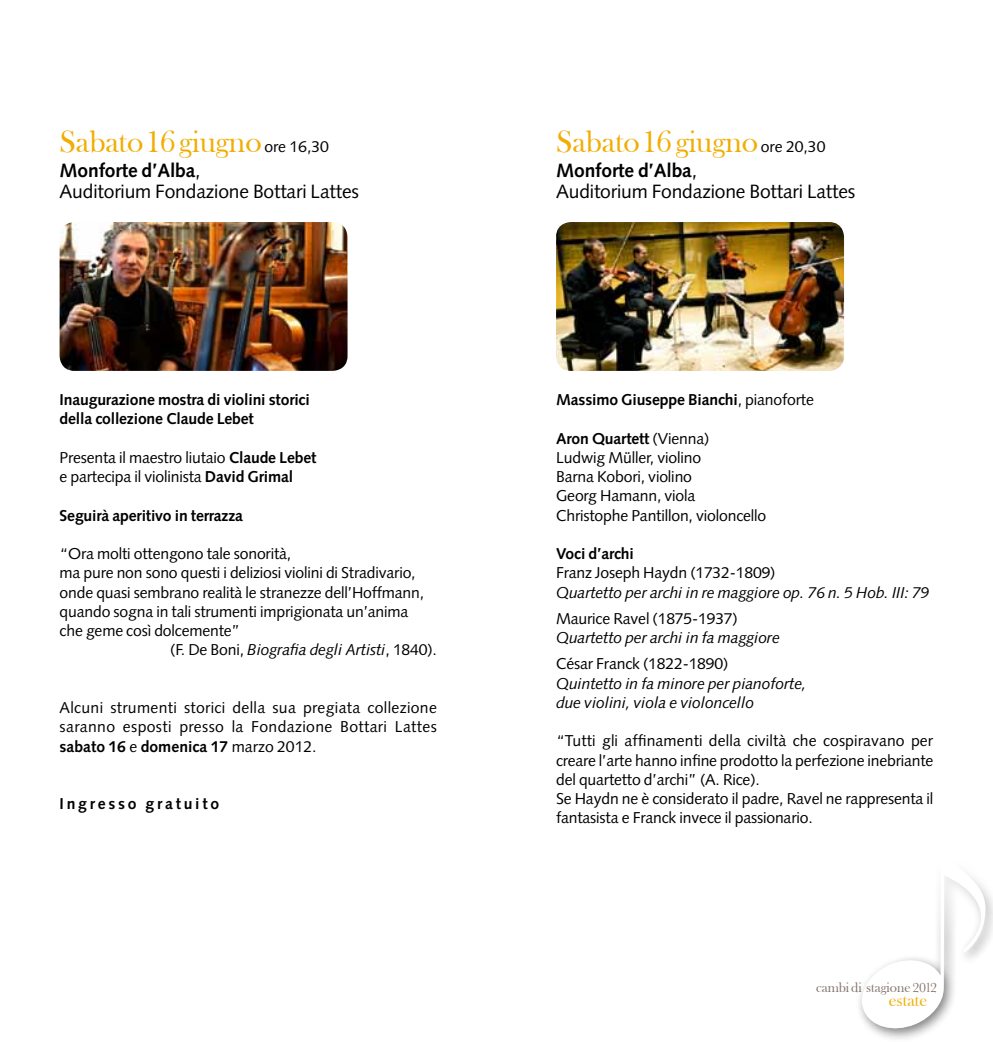
<style>
.page{position:relative;width:993px;height:1042px;background:#fff}
.page>*{position:absolute;margin:0;border:0;box-sizing:border-box;transform-origin:0 0}
.t1{font:31.5px "Bask Old Face";color:#f1ad00}
.t2{font:19.25px/21px "Syntax";letter-spacing:-.01em;color:#000}
.t3{font:17.5px "Bask Old Face";color:#f1ad00}
.t4{font:15.75px/19.2px "Syntax";letter-spacing:-.01em;color:#000}
.t5{font:italic 15.75px/19.2px "Syntax";letter-spacing:-.01em;color:#000}
.t6{font:700 15.75px/19.2px "Syntax";letter-spacing:-.01em;color:#000}
.t7{font:700 15.75px "Syntax";letter-spacing:.175em;color:#000}
.t8{font:14px "Bask Old Face";color:#83736b}
.s1{font-family:"Syntax";font-size:15.75px;color:#000}
.s2{font-weight:700}
.s3{font-style:normal}
.s4{font-weight:400}
.s5{font-style:inherit}
.s6{font-family:"Baskerville"}
</style>
<div class="page">
<div style="left:854px;top:836px;width:138px;height:205px;background:#000;opacity:.5"></div>
<svg style="left:856px;top:843px;width:136px;height:190px"></svg>
<div style="left:892px;top:838px;width:100px;height:118px;background:#fff"></div>
<img style="left:556px;top:222px;width:287px;height:149px">
<img style="left:60px;top:222px;width:287px;height:149px">
<h1 class="t1" style="left:60px;top:124px;width:271px">Sabato 16 giugno <span class="s1">ore 16,30</span></h1>
<p class="t2" style="left:60px;top:159px;width:301px"><span class="s2">Monforte d’Alba</span>,<br>Auditorium Fondazione Bottari Lattes</p>
<p class="t6" style="left:60px;top:390px;width:252px">Inaugurazione mostra di violini storici della collezione Claude Lebet</p>
<p class="t4" style="left:60px;top:448px;width:258px">Presenta il maestro liutaio <span class="s2">Claude Lebet </span>e partecipa il violinista <span class="s2">David Grimal</span></p>
<p class="t6" style="left:60px;top:506px;width:185px">Seguirà aperitivo in terrazza</p>
<p class="t4" style="left:60px;top:544px;width:233px">“Ora molti ottengono tale sonorità,</p>
<p class="t4" style="left:60px;top:563px;width:357px">ma pure non sono questi i deliziosi violini di Stradivario,</p>
<p class="t4" style="left:60px;top:583px;width:366px">onde quasi sembrano realità le stranezze dell’Hoffmann,</p>
<p class="t4" style="left:60px;top:602px;width:350px">quando sogna in tali strumenti imprigionata un’anima</p>
<p class="t4" style="left:60px;top:621px;width:182px">che geme così dolcemente”</p>
<p class="t5" style="left:170px;top:640px;width:268px"><span class="s3">(F. De Boni,</span> Biografia degli Artisti<span class="s3">, 1840).</span></p>
<p class="t4" style="left:60px;top:698px;width:378px;text-align:justify">Alcuni strumenti storici della sua pregiata collezione saranno esposti presso la Fondazione Bottari Lattes <span class="s2">sabato 16</span> e <span class="s2">domenica 17</span> marzo 2012.</p>
<p class="t7" style="left:60px;top:795px;width:161px">Ingresso gratuito</p>
<h1 class="t1" style="left:556px;top:124px;width:271px">Sabato 16 giugno <span class="s1">ore 20,30</span></h1>
<p class="t2" style="left:556px;top:159px;width:301px"><span class="s2">Monforte d’Alba</span>,<br>Auditorium Fondazione Bottari Lattes</p>
<p class="t6" style="left:556px;top:390px;width:259px">Massimo Giuseppe Bianchi<span class="s4">, pianoforte</span></p>
<p class="t4" style="left:556px;top:429px;width:212px"><span class="s2">Aron Quartett</span> <span class="s5">(V</span>ienna<span class="s5">)<br></span>Ludwig Müller, violino<br>Barna Kobori, violino<br>Georg Hamann, viola<br>Christophe Pantillon, violoncello</p>
<p class="t6" style="left:556px;top:544px;width:79px">Voci d’archi</p>
<p class="t4" style="left:556px;top:563px;width:221px">Franz Joseph Haydn (1732-1809)</p>
<p class="t5" style="left:556px;top:582px;width:375px">Quartetto per archi in re maggiore op. 76 n. 5 Hob. III: 79</p>
<p class="t4" style="left:556px;top:609px;width:183px">Maurice Ravel (1875-1937)</p>
<p class="t5" style="left:556px;top:628px;width:225px">Quartetto per archi in fa maggiore</p>
<p class="t4" style="left:556px;top:654px;width:174px">César Franck (1822-1890)</p>
<p class="t5" style="left:556px;top:673px;width:252px">Quintetto in fa minore per pianoforte, due violini, viola e violoncello</p>
<p class="t4" style="left:556px;top:731px;width:379px">“Tutti gli affinamenti della civiltà che cospiravano per creare l’arte hanno infine prodotto la perfezione inebriante del quartetto d’archi” (A. Rice).<br>Se Haydn ne è considerato il padre, Ravel ne rappresenta il fantasista e Franck invece il passionario.</p>
<p class="t8" style="left:815px;top:979px;width:122px">cambi di stagione <span class="s6">2012</span></p>
<p class="t3" style="left:888px;top:990px;width:40px">estate</p>
</div>
